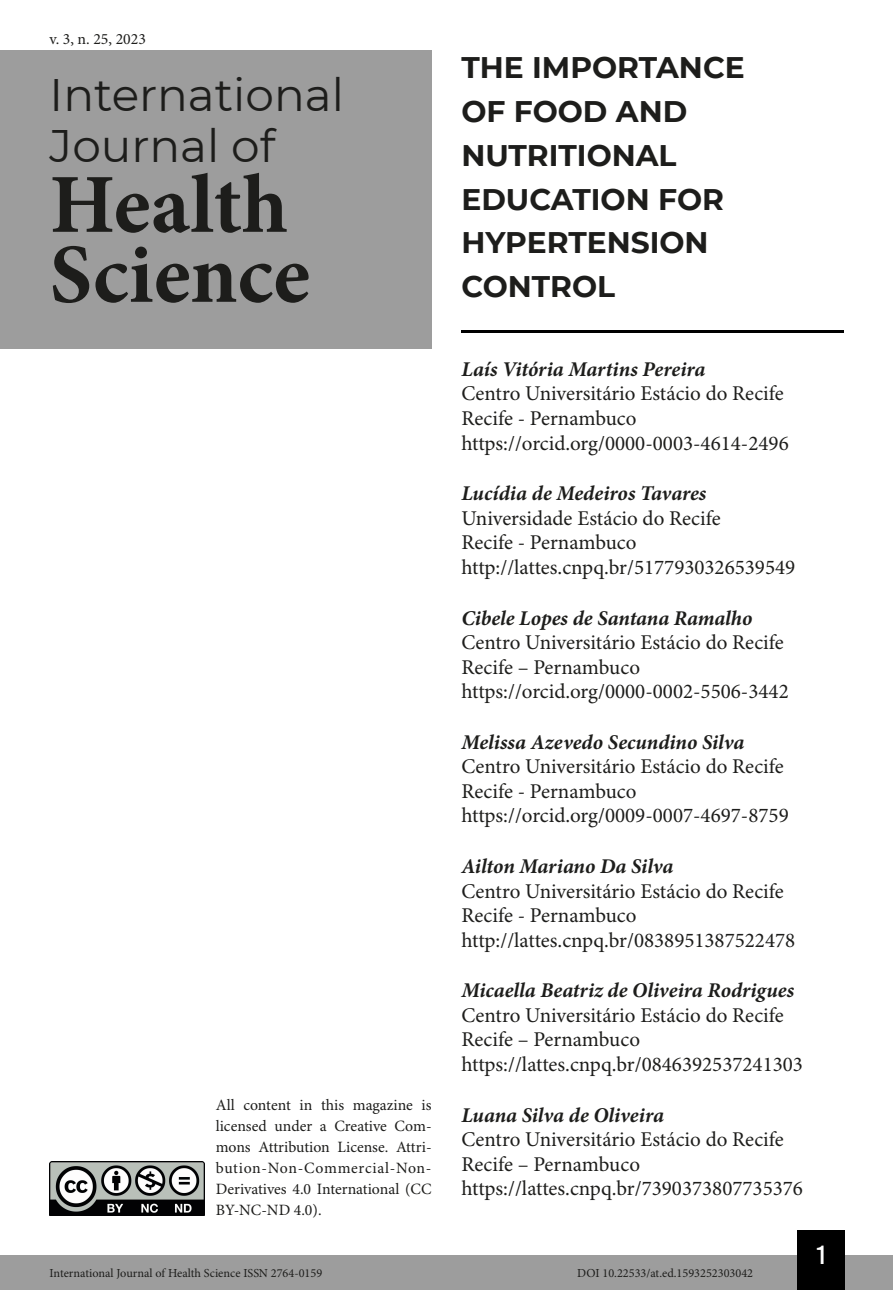
<style>
.page{position:relative;width:893px;height:1290px;background:#fff}
.page>*{position:absolute;margin:0;border:0;box-sizing:border-box;transform-origin:0 0}
.t1{font:700 84px/70px "Minion Pro";color:#1d1d1b}
.t2{font:45.5px/50.8px "Montserrat";color:#1d1d1b}
.t3{font:700 29.75px/43.8px "Montserrat";color:#1d1d1b}
.t4{font:26.25px "Bebas Kai";color:#fff}
.t5{font:21px/24.5px "Minion Pro";color:#1d1d1b}
.t6{font:italic 700 21px "Minion Pro";letter-spacing:-.005em;color:#1d1d1b}
.t7{font:15.75px/21px "Minion Pro";color:#1d1d1b;text-align:justify}
.t8{font:12.25px "Minion Pro";color:#1d1d1b}
</style>
<div class="page">
<div style="left:0;top:1255px;width:893px;height:35px;background:#9d9d9d"></div>
<div style="left:797px;top:1230px;width:48px;height:60px;background:#000"></div>
<img style="left:50px;top:1161px;width:154px;height:54px">
<div style="left:0;top:50px;width:432px;height:298px;background:#9d9d9d"></div>
<hr style="left:461px;top:330px;width:382px;height:2px;background:#000">
<p class="t7" style="left:50px;top:29px;width:98px">v. 3, n. 25, 2023</p>
<h2 class="t2" style="left:50px;top:68px;width:296px">International<br>Journal of</h2>
<h1 class="t1" style="left:50px;top:169px;width:262px">Health<br>Science</h1>
<h3 class="t3" style="left:461px;top:44px;width:285px">THE IMPORTANCE<br>OF FOOD AND<br>NUTRITIONAL<br>EDUCATION FOR<br>HYPERTENSION<br>CONTROL</h3>
<p class="t7" style="left:216px;top:1095px;width:217px">All content in this magazine is licensed under a Creative Com&shy;mons Attribution License. Attri&shy;bution-Non-Commercial-Non-Derivatives 4.0 International (CC BY-NC-ND 4.0).</p>
<p class="t6" style="left:461px;top:354px;width:245px">Laís Vitória Martins Pereira</p>
<p class="t5" style="left:461px;top:382px;width:329px">Centro Universitário Estácio do Recife<br>Recife - Pernambuco https://orcid.org/0000-0003-4614-2496</p>
<p class="t6" style="left:461px;top:479px;width:247px">Lucídia de Medeiros Tavares</p>
<p class="t5" style="left:461px;top:507px;width:335px">Universidade Estácio do Recife<br>Recife - Pernambuco http://lattes.cnpq.br/5177930326539549</p>
<p class="t6" style="left:461px;top:603px;width:293px">Cibele Lopes de Santana Ramalho</p>
<p class="t5" style="left:461px;top:631px;width:329px">Centro Universitário Estácio do Recife<br>Recife – Pernambuco https://orcid.org/0000-0002-5506-3442</p>
<p class="t6" style="left:461px;top:727px;width:285px">Melissa Azevedo Secundino Silva</p>
<p class="t5" style="left:461px;top:755px;width:329px">Centro Universitário Estácio do Recife<br>Recife - Pernambuco https://orcid.org/0009-0007-4697-8759</p>
<p class="t6" style="left:461px;top:851px;width:214px">Ailton Mariano Da Silva</p>
<p class="t5" style="left:461px;top:879px;width:335px">Centro Universitário Estácio do Recife<br>Recife - Pernambuco http://lattes.cnpq.br/0838951387522478</p>
<p class="t6" style="left:461px;top:976px;width:334px">Micaella Beatriz de Oliveira Rodrigues</p>
<p class="t5" style="left:461px;top:1004px;width:343px">Centro Universitário Estácio do Recife<br>Recife – Pernambuco https://lattes.cnpq.br/0846392537241303</p>
<p class="t6" style="left:461px;top:1100px;width:204px">Luana Silva de Oliveira</p>
<p class="t5" style="left:461px;top:1128px;width:343px">Centro Universitário Estácio do Recife<br>Recife – Pernambuco https://lattes.cnpq.br/7390373807735376</p>
<p class="t8" style="left:50px;top:1266px;width:274px">International Journal of Health Science ISSN 2764-0159</p>
<p class="t8" style="left:577px;top:1266px;width:177px">DOI 10.22533/at.ed.1593252303042</p>
<p class="t4" style="left:817px;top:1241px;width:10px">1</p>
</div>
